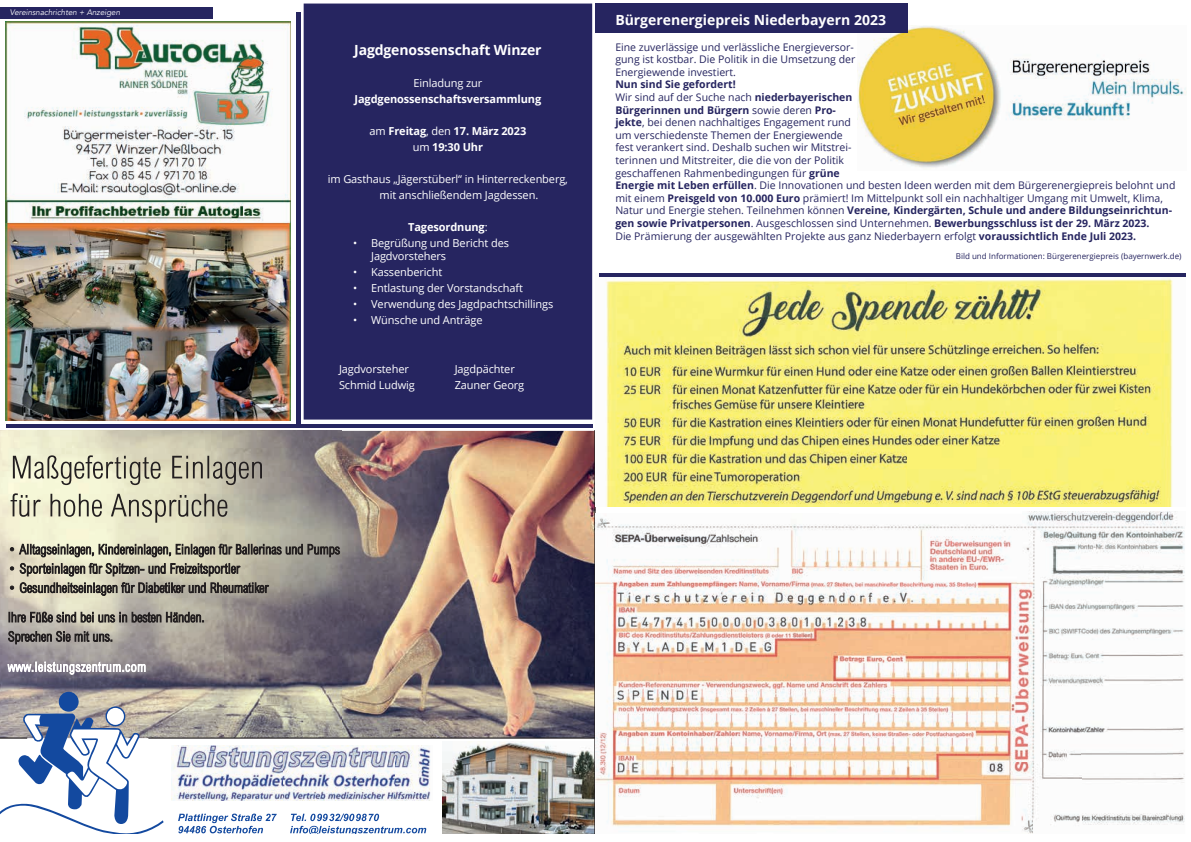
<style>
.page{position:relative;width:1191px;height:842px;background:#fff}
.page>*{position:absolute;margin:0;border:0;box-sizing:border-box;transform-origin:0 0}
.t1{font:700 14px "Open Sans";color:#fff}
.t2{font:11px/16px "Open Sans";letter-spacing:-.01em;color:#fff}
.t3{font:700 11px/16px "Open Sans";letter-spacing:-.01em;color:#fff;text-align:center}
.t4{font:10.5px/12.6px "Open Sans";color:#262560}
.t5{font:8px "Open Sans";color:#262560}
.t6{font:italic 8px "Avenir";color:#fff}
.s1{font-weight:400}
.s2{font-weight:700}
</style>
<div class="page">
<img style="left:5px;top:22px;width:286px;height:398px">
<div style="left:304px;top:4px;width:288px;height:416px;background:#262560"></div>
<img style="left:0;top:431px;width:595px;height:403px">
<svg style="left:105px;top:706px;width:20px;height:20px"></svg>
<div style="left:59px;top:692px;width:20px;height:20px;background:#13499f;border-radius:50%"></div>
<div style="left:107px;top:708px;width:17px;height:17px;background:#fff;border-radius:50%"></div>
<svg style="left:0;top:713px;width:164px;height:121px"></svg>
<div style="left:0;top:7px;width:213px;height:11px;background:#262560"></div>
<hr style="left:6px;top:424px;width:586px;height:3px;background:#262560">
<hr style="left:296px;top:13px;width:4px;height:414px;background:#262560">
<img style="left:605px;top:277px;width:568px;height:230px">
<img style="left:595px;top:518px;width:486px;height:316px">
<img style="left:1081px;top:526px;width:104px;height:299px">
<svg style="left:1163px;top:814px;width:5px;height:7px"></svg>
<img style="left:858px;top:25px;width:328px;height:144px">
<div style="left:595px;top:4px;width:313px;height:29px;background:#262560"></div>
<img style="left:1022px;top:512px;width:155px;height:14px">
<hr style="left:599px;top:273px;width:586px;height:4px;background:#262560">
<p class="t6" style="left:10px;top:7px;width:112px">Vereinsnachrichten + Anzeigen</p>
<h1 class="t1" style="left:354px;top:40px;width:189px">Jagdgenossenschaft Winzer</h1>
<p class="t2" style="left:413px;top:74px;width:70px">Einladung zur</p>
<p class="t3" style="left:354px;top:90px;width:188px">Jagdgenossenschaftsversammlung</p>
<p class="t3" style="left:369px;top:123px;width:158px"><span class="s1">am</span> Freitag<span class="s1">, den</span> 17. März 2023 <span class="s1">um</span> 19:30 Uhr</p>
<p class="t2" style="left:379px;top:171px;width:190px;text-indent:-52px">im Gasthaus „Jägerstüberl“ in Hinterreckenberg, mit anschließendem Jagdessen.</p>
<p class="t3" style="left:408px;top:219px;width:81px">Tagesordnung<span class="s1">:</span></p>
<p class="t2" style="left:371px;top:236px;width:139px;line-height:13.2px;text-indent:-18px">• Begrüßung und Bericht des<br>Jagdvorstehers</p>
<p class="t2" style="left:353px;top:264px;width:91px">• Kassenbericht</p>
<p class="t2" style="left:353px;top:280px;width:171px">• Entlastung der Vorstandschaft</p>
<p class="t2" style="left:353px;top:296px;width:202px">• Verwendung des Jagdpachtschillings</p>
<p class="t2" style="left:353px;top:312px;width:131px">• Wünsche und Anträge</p>
<p class="t2" style="left:339px;top:360px;width:71px">Jagdvorsteher</p>
<p class="t2" style="left:455px;top:360px;width:62px">Jagdpächter</p>
<p class="t2" style="left:339px;top:376px;width:77px">Schmid Ludwig</p>
<p class="t2" style="left:455px;top:376px;width:71px">Zauner Georg</p>
<h1 class="t1" style="left:615px;top:10px;width:272px">Bürgerenergiepreis Niederbayern 2023</h1>
<p class="t4" style="left:615px;top:40px;width:241px">Eine zuverlässige und verlässliche Energieversor&shy;gung ist kostbar. Die Politik in die Umsetzung der<br>Energiewende investiert.</p>
<p class="t4" style="left:615px;top:78px;width:561px"><span class="s2">Nun sind Sie gefordert!<br></span>Wir sind auf der Suche nach <span class="s2">niederbayerischen<br>Bürgerinnen und Bürgern</span> sowie deren <span class="s2">Pro-<br>jekte</span>, bei denen nachhaltiges Engagement rund<br>um verschiedenste Themen der Energiewende<br>fest verankert sind. Deshalb suchen wir Mitstrei-<br>terinnen und Mitstreiter, die die von der Politik<br>geschaffenen Rahmenbedingungen für <span class="s2">grüne<br>Energie mit Leben erfüllen</span>. Die Innovationen und besten Ideen werden mit dem Bürgerenergiepreis belohnt und mit einem <span class="s2">Preisgeld von 10.000 Euro</span> prämiert! Im Mittelpunkt soll ein nachhaltiger Umgang mit Umwelt, Klima, Natur und Energie stehen. Teilnehmen können <span class="s2">Vereine, Kindergärten, Schule und andere Bildungseinrichtun&shy;gen sowie Privatpersonen</span>. Ausgeschlossen sind Unternehmen. <span class="s2">Bewerbungsschluss ist der 29. März 2023.<br></span>Die Prämierung der ausgewählten Projekte aus ganz Niederbayern erfolgt <span class="s2">voraussichtlich Ende Juli 2023.</span></p>
<p class="t5" style="left:955px;top:250px;width:227px">Bild und Informationen: Bürgerenergiepreis (bayernwerk.de)</p>
</div>
